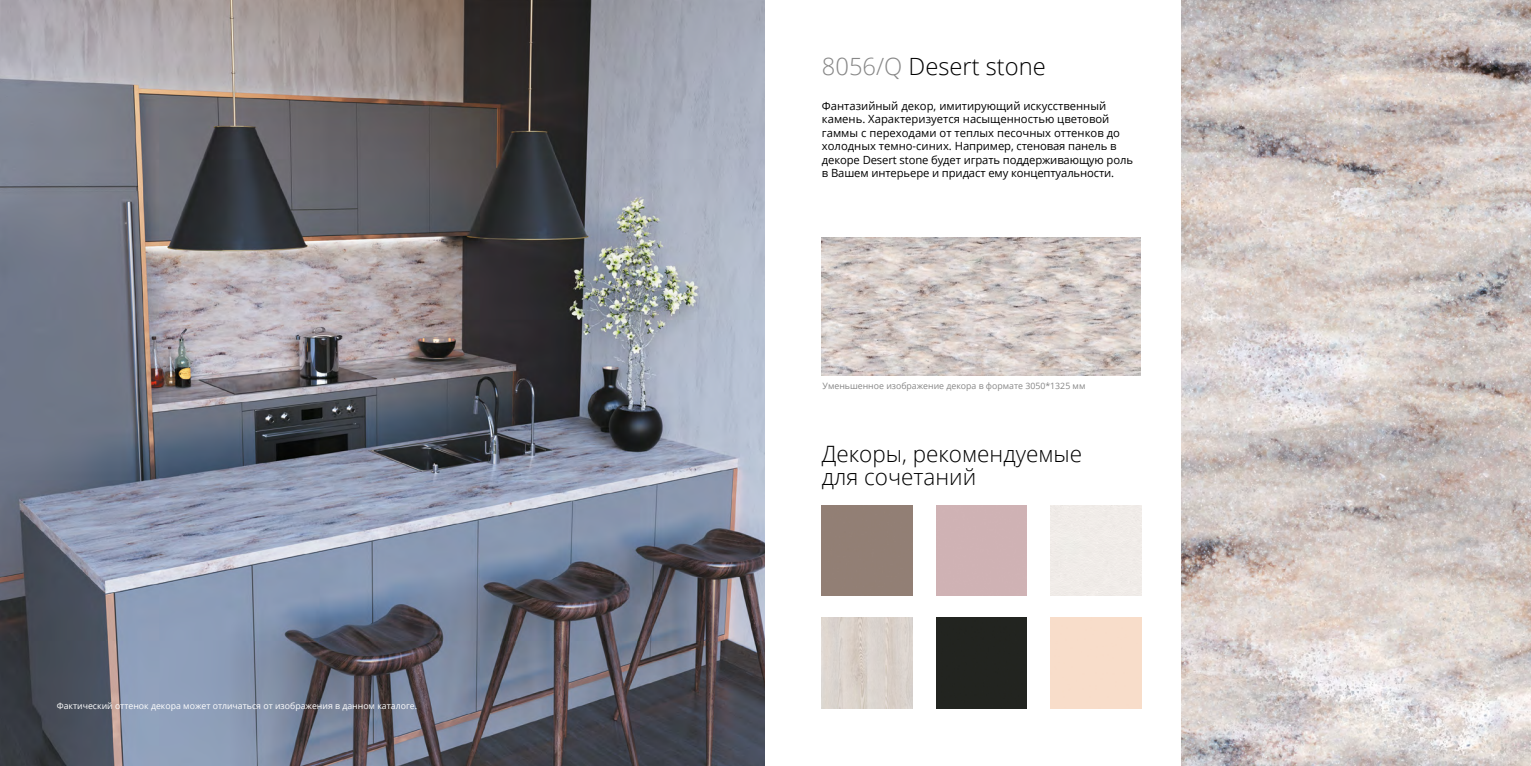
<style>
.page{position:relative;width:1531px;height:766px;background:#fff}
.page>*{position:absolute;margin:0;border:0;box-sizing:border-box;transform-origin:0 0}
.t1{font:300 23.75px "Open Sans";color:#000}
.t2{font:300 22.5px/22.5px "Open Sans";color:#000}
.t3{font:11.25px/13.5px "Open Sans";color:#000}
.t4{font:8.75px "Open Sans";color:#fff}
.t5{font:8.75px "Open Sans";color:#878787}
.s1{color:#878787}
</style>
<div class="page">
<img style="left:0;top:0;width:765px;height:765px">
<img style="left:1181px;top:0;width:350px;height:765px">
<img style="left:822px;top:237px;width:319px;height:139px">
<img style="left:822px;top:617px;width:90px;height:91px">
<div style="left:936px;top:617px;width:91px;height:91px;background:#222420"></div>
<p class="t4" style="left:57px;top:699px;width:362px">Фактический оттенок декора может отличаться от изображения в данном каталоге.</p>
<h1 class="t1" style="left:822px;top:50px;width:225px"><span class="s1">8056/Q</span> Desert stone</h1>
<p class="t3" style="left:822px;top:98px;width:313px">Фантазийный декор, имитирующий искусственный камень. Характеризуется насыщенностью цветовой гаммы с переходами от теплых песочных оттенков до холодных темно-синих. Например, стеновая панель в декоре Desert stone будет играть поддерживающую роль в Вашем интерьере и придаст ему концептуальности.</p>
<p class="t5" style="left:822px;top:380px;width:264px">Уменьшенное изображение декора в формате 3050*1325 мм</p>
<h2 class="t2" style="left:822px;top:442px;width:262px">Декоры, рекомендуемые для сочетаний</h2>
</div>
